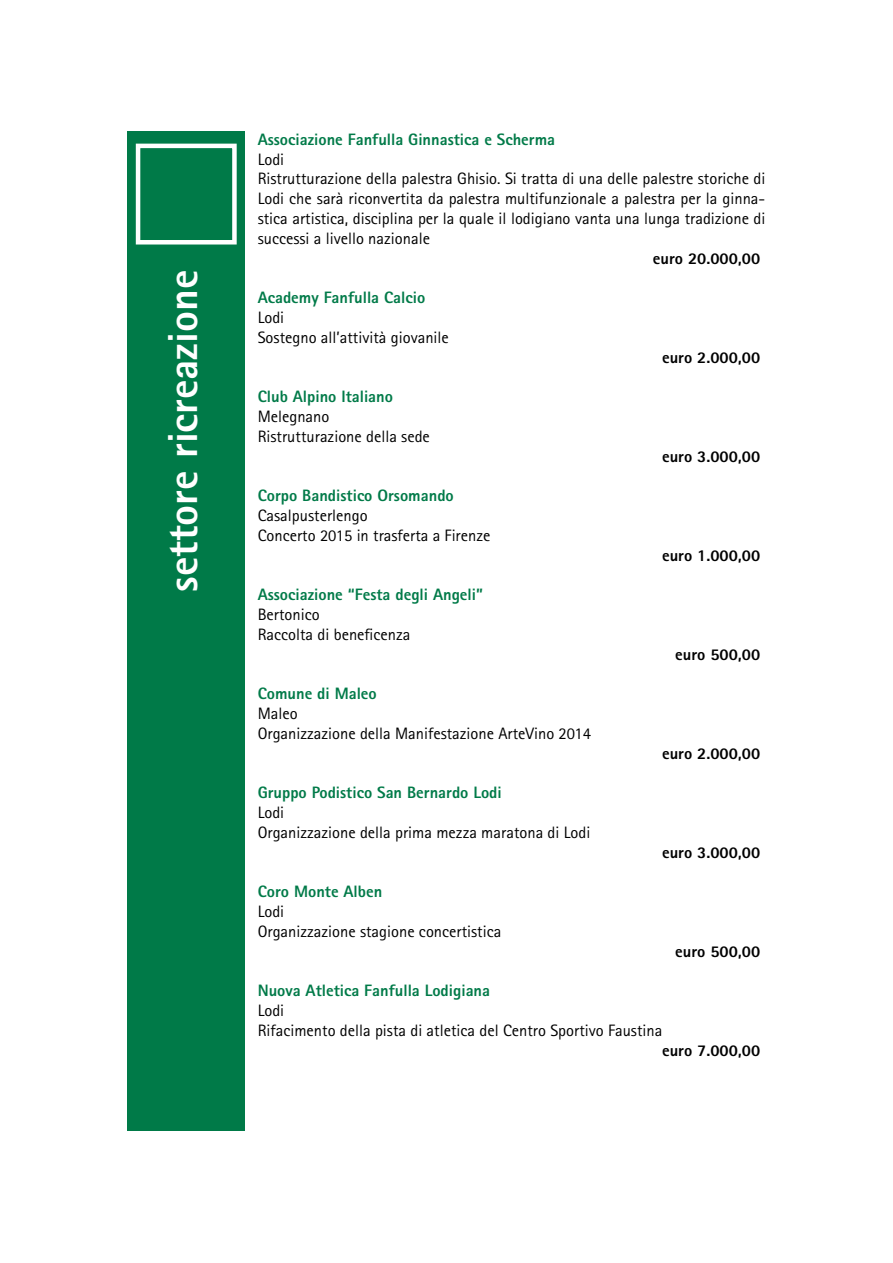
<style>
.page{position:relative;width:893px;height:1263px;background:#fff}
.page>*{position:absolute;margin:0;border:0;box-sizing:border-box;transform-origin:0 0}
.t1{font:800 42px "Rotis Sans Serif";color:#fff}
.t2{font:16.5px/19.8px "Rotis Sans Serif";color:#000}
.t3{font:800 16.5px "Rotis Sans Serif";color:#007a48}
.t4{font:800 16.5px "Rotis Sans Serif";color:#000}
</style>
<div class="page">
<div style="left:128px;top:132px;width:117px;height:999px;background:#007a48"></div>
<div style="left:136px;top:144px;width:101px;height:100px;border:4px solid #fff"></div>
<h1 class="t1" style="left:156px;top:592px;width:323px;rotate:-90deg">settore ricreazione</h1>
<p class="t3" style="left:258px;top:129px;width:299px">Associazione Fanfulla Ginnastica e Scherma</p>
<p class="t2" style="left:258px;top:149px;width:509px">Lodi<br>Ristrutturazione della palestra Ghisio. Si tratta di una delle palestre storiche di Lodi che sarà riconvertita da palestra multifunzionale a palestra per la ginna&shy;stica artistica, disciplina per la quale il lodigiano vanta una lunga tradizione di successi a livello nazionale</p>
<p class="t4" style="left:653px;top:247px;width:109px">euro 20.000,00</p>
<p class="t3" style="left:258px;top:287px;width:169px">Academy Fanfulla Calcio</p>
<p class="t2" style="left:258px;top:307px;width:193px">Lodi<br>Sostegno all’attività giovanile</p>
<p class="t4" style="left:662px;top:346px;width:100px">euro 2.000,00</p>
<p class="t3" style="left:258px;top:386px;width:137px">Club Alpino Italiano</p>
<p class="t2" style="left:258px;top:406px;width:174px">Melegnano<br>Ristrutturazione della sede</p>
<p class="t4" style="left:662px;top:445px;width:100px">euro 3.000,00</p>
<p class="t3" style="left:258px;top:485px;width:198px">Corpo Bandistico Orsomando</p>
<p class="t2" style="left:258px;top:505px;width:234px">Casalpusterlengo<br>Concerto 2015 in trasferta a Firenze</p>
<p class="t4" style="left:662px;top:544px;width:100px">euro 1.000,00</p>
<p class="t3" style="left:258px;top:584px;width:227px">Associazione “Festa degli Angeli”</p>
<p class="t2" style="left:258px;top:604px;width:154px">Bertonico<br>Raccolta di beneficenza</p>
<p class="t4" style="left:675px;top:643px;width:86px">euro 500,00</p>
<p class="t3" style="left:258px;top:683px;width:121px">Comune di Maleo</p>
<p class="t2" style="left:258px;top:703px;width:335px">Maleo<br>Organizzazione della Manifestazione ArteVino 2014</p>
<p class="t4" style="left:662px;top:742px;width:100px">euro 2.000,00</p>
<p class="t3" style="left:258px;top:782px;width:246px">Gruppo Podistico San Bernardo Lodi</p>
<p class="t2" style="left:258px;top:802px;width:334px">Lodi<br>Organizzazione della prima mezza maratona di Lodi</p>
<p class="t4" style="left:662px;top:841px;width:100px">euro 3.000,00</p>
<p class="t3" style="left:258px;top:881px;width:126px">Coro Monte Alben</p>
<p class="t2" style="left:258px;top:901px;width:245px">Lodi<br>Organizzazione stagione concertistica</p>
<p class="t4" style="left:675px;top:940px;width:86px">euro 500,00</p>
<p class="t3" style="left:258px;top:980px;width:234px">Nuova Atletica Fanfulla Lodigiana</p>
<p class="t2" style="left:258px;top:1000px;width:406px">Lodi<br>Rifacimento della pista di atletica del Centro Sportivo Faustina</p>
<p class="t4" style="left:662px;top:1039px;width:100px">euro 7.000,00</p>
</div>
